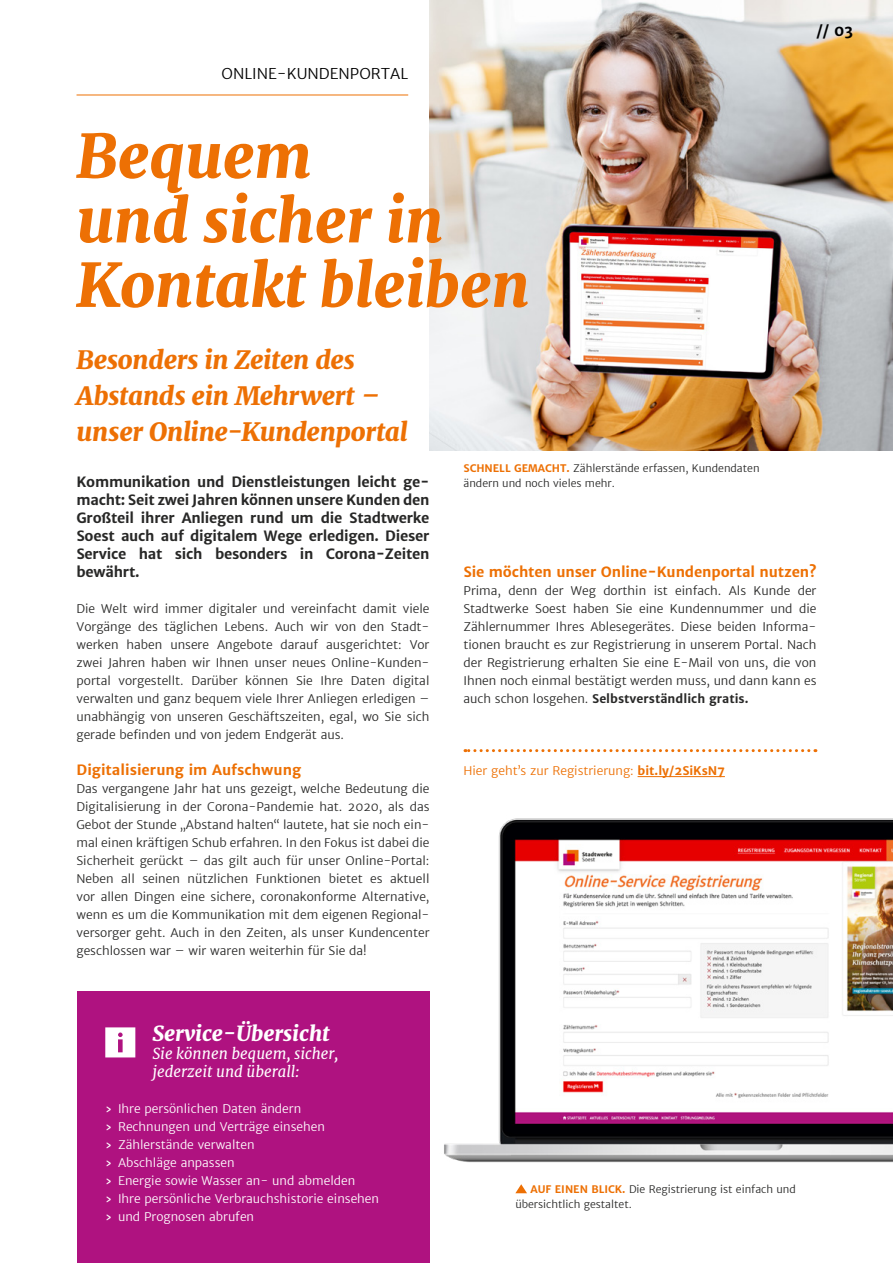
<style>
.page{position:relative;width:893px;height:1263px;background:#fff}
.page>*{position:absolute;margin:0;border:0;box-sizing:border-box;transform-origin:0 0}
.t1{font:italic 900 60px/64.5px "Merriweather";color:#ed7004}
.t2{font:italic 900 25.5px/36px "Merriweather";letter-spacing:-.01em;color:#ed7004}
.t3{font:italic 900 21px "Merriweather";color:#fff}
.t4{font:italic 15px/18px "Merriweather";color:#fff}
.t5{font:300 15px "Merriweather Sans";color:#000}
.t6{font:700 15px "Merriweather Sans";color:#000}
.t7{font:700 14.25px/18px "Merriweather Sans";letter-spacing:-.02em;color:#282827;text-align:justify}
.t8{font:700 14.25px "Merriweather Sans";letter-spacing:-.01em;color:#ed7004}
.t9{font:300 12px/18px "Merriweather Sans";color:#282827;text-align:justify}
.t10{font:300 12px/18px "Merriweather Sans";color:#fff}
.t11{font:300 12px "Merriweather Sans";color:#ed7004}
.t12{font:300 10.5px/15px "Merriweather Sans";color:#282827}
.s1{font-weight:400}
.s2{font-weight:700;color:#ed7004}
.s3{font-weight:700}
</style>
<div class="page">
<img style="left:429px;top:0;width:464px;height:451px">
<hr style="left:77px;top:95px;width:331px;height:1px;background:#ed7004">
<hr style="left:638px;top:776px;width:87px;height:1px;background:#ed7004">
<svg style="left:515px;top:1184px;width:12px;height:9px"></svg>
<img style="left:429px;top:818px;width:464px;height:357px">
<div style="left:77px;top:991px;width:352px;height:272px;background:#af1280"></div>
<svg style="left:105px;top:1027px;width:30px;height:30px"></svg>
<svg style="left:465px;top:749px;width:344px;height:3px"></svg>
<p class="t5" style="left:222px;top:63px;width:188px">ONLINE-KUNDENPORTAL</p>
<h1 class="t1" style="left:77px;top:122px;width:455px">Bequem<br>und sicher in<br>Kontakt bleiben</h1>
<h2 class="t2" style="left:77px;top:341px;width:333px">Besonders in Zeiten des<br>Abstands ein Mehrwert – unser Online-Kundenportal</h2>
<p class="t6" style="left:816px;top:21px;width:38px">// 03</p>
<p class="t7" style="left:77px;top:473px;width:354px">Kommunikation und Dienstleistungen leicht ge&shy;macht: Seit zwei Jahren können unsere Kunden den Großteil ihrer Anliegen rund um die Stadtwerke Soest auch auf digitalem Wege erledigen. Dieser Service hat sich besonders in Corona-Zeiten bewährt.</p>
<p class="t9" style="left:77px;top:600px;width:354px;text-align:left">Die Welt wird immer digitaler und vereinfacht damit viele Vorgänge des täglichen Lebens. Auch wir von den Stadt&shy;werken haben unsere Angebote darauf ausgerichtet: Vor zwei Jahren haben wir Ihnen unser neues Online-Kunden&shy;portal vorgestellt. Darüber können Sie Ihre Daten digital verwalten und ganz bequem viele Ihrer Anliegen erledigen – unabhängig von unseren Geschäftszeiten, egal, wo Sie sich gerade befinden und von jedem Endgerät aus.</p>
<p class="t8" style="left:77px;top:761px;width:226px">Digitalisierung im Aufschwung</p>
<p class="t9" style="left:77px;top:780px;width:354px">Das vergangene Jahr hat uns gezeigt, welche Bedeutung die Digitalisierung in der Corona-Pandemie hat. 2020, als das Gebot der Stunde „Abstand halten“ lautete, hat sie noch ein&shy;mal einen kräftigen Schub erfahren. In den Fokus ist dabei die Sicherheit gerückt – das gilt auch für unser Online-Portal:<br>Neben all seinen nützlichen Funktionen bietet es aktuell vor allen Dingen eine sichere, coronakonforme Alternative, wenn es um die Kommunikation mit dem eigenen Regional&shy;versorger geht. Auch in den Zeiten, als unser Kundencenter geschlossen war – wir waren weiterhin für Sie da!</p>
<h3 class="t3" style="left:152px;top:1019px;width:179px">Service-Übersicht</h3>
<p class="t4" style="left:152px;top:1044px;width:188px">Sie können bequem, sicher, jederzeit und überall:</p>
<p class="t10" style="left:105px;top:1099px;width:275px"><span class="s1">›</span> Ihre persönlichen Daten ändern<br><span class="s1">›</span> Rechnungen und Verträge einsehen<br><span class="s1">›</span> Zählerstände verwalten<br><span class="s1">›</span> Abschläge anpassen<br><span class="s1">›</span> Energie sowie Wasser an- und abmelden<br><span class="s1">›</span> Ihre persönliche Verbrauchshistorie einsehen <span class="s1">›</span> und Prognosen abrufen</p>
<p class="t12" style="left:463px;top:460px;width:298px"><span class="s2">SCHNELL GEMACHT.</span> Zählerstände erfassen, Kundendaten ändern und noch vieles mehr.</p>
<p class="t8" style="left:463px;top:563px;width:354px">Sie möchten unser Online-Kundenportal nutzen?</p>
<p class="t9" style="left:463px;top:582px;width:354px">Prima, denn der Weg dorthin ist einfach. Als Kunde der Stadtwerke Soest haben Sie eine Kundennummer und die Zählernummer Ihres Ablesegerätes. Diese beiden Informa&shy;tionen braucht es zur Registrierung in unserem Portal. Nach der Registrierung erhalten Sie eine E-Mail von uns, die von Ihnen noch einmal bestätigt werden muss, und dann kann es auch schon losgehen. <span class="s3">Selbstverständlich gratis.</span></p>
<p class="t11" style="left:463px;top:763px;width:263px">Hier geht’s zur Registrierung: <span class="s3">bit.ly/2SiKsN7</span></p>
<p class="t12" style="left:515px;top:1182px;width:282px;text-indent:15px"><span class="s2">AUF EINEN BLICK.</span> Die Registrierung ist einfach und übersichtlich gestaltet.</p>
</div>
